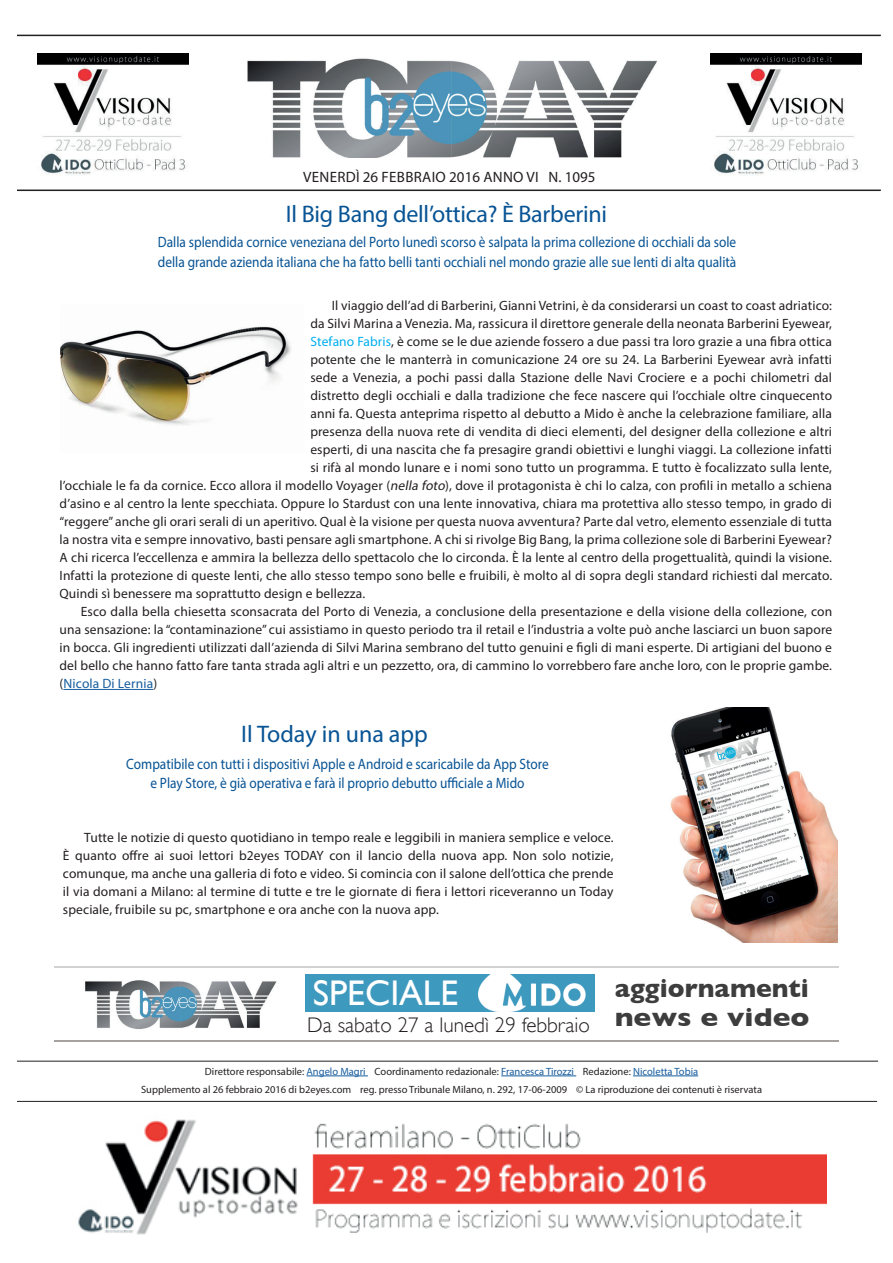
<style>
.page{position:relative;width:893px;height:1263px;background:#fff}
.page>*{position:absolute;margin:0;border:0;box-sizing:border-box;transform-origin:0 0}
.t1{font:35.55px "Gill Sans";color:#fff}
.t2{font:700 26.4px/29px "Gill Sans";color:#3e3d3e}
.t3{font:24px "Myriad Pro";letter-spacing:-.01em;color:#075394}
.t4{font:300 21.15px "Gill Sans";color:#231f20}
.t5{font:15px/19.5px "Myriad Pro";color:#075394;scale:.89 1}
.t6{font:15px "Myriad Pro";letter-spacing:.02em;color:#231f20}
.t7{font:13.5px/18px "Myriad Pro";letter-spacing:.01em;color:#231f20;text-align:justify}
.t8{font:13.5px "Myriad Pro";letter-spacing:.01em;color:#175d9e}
.t9{font:10.5px/18px "Myriad Pro";color:#231f20;text-align:center}
.s1{color:#00aeef}
.s2{font-style:italic}
.s3{color:#231f20}
.s4{color:#175d9e}
</style>
<div class="page">
<img style="left:247px;top:58px;width:410px;height:99px">
<hr style="left:17px;top:1101px;width:860px;height:1px;background:#231f20">
<hr style="left:307px;top:1075px;width:61px;height:1px;background:#175d9e">
<hr style="left:501px;top:1075px;width:75px;height:1px;background:#175d9e">
<hr style="left:633px;top:1075px;width:65px;height:1px;background:#175d9e">
<img style="left:710px;top:54px;width:151px;height:122px">
<img style="left:38px;top:54px;width:151px;height:122px">
<hr style="left:17px;top:190px;width:864px;height:1px;background:#231f20">
<hr style="left:17px;top:35px;width:864px;height:1px;background:#231f20">
<img style="left:78px;top:1119px;width:749px;height:116px">
<hr style="left:17px;top:1061px;width:861px;height:1px;background:#231f20">
<img style="left:61px;top:326px;width:230px;height:100px">
<div style="left:305px;top:974px;width:290px;height:37px;background:#3e99be"></div>
<hr style="left:54px;top:1040px;width:785px;height:1px;background:#a7a2a0">
<img style="left:478px;top:974px;width:107px;height:38px">
<hr style="left:54px;top:967px;width:785px;height:1px;background:#d1d2d4">
<img style="left:85px;top:980px;width:192px;height:49px">
<img style="left:670px;top:708px;width:168px;height:235px">
<p class="t6" style="left:303px;top:167px;width:294px">VENERDÌ 26 FEBBRAIO 2016 ANNO VI N. 1095</p>
<h3 class="t3" style="left:286px;top:199px;width:323px">Il Big Bang dell’ottica? È Barberini</h3>
<p class="t5" style="left:158px;top:232px;width:651px">Dalla splendida cornice veneziana del Porto lunedì scorso è salpata la prima collezione di occhiali da sole della grande azienda italiana che ha fatto belli tanti occhiali nel mondo grazie alle sue lenti di alta qualità</p>
<p class="t7" style="left:332px;top:296px;width:502px">Il viaggio dell’ad di Barberini, Gianni Vetrini, è da considerarsi un coast to coast adriatico:</p>
<p class="t7" style="left:310px;top:314px;width:523px">da Silvi Marina a Venezia. Ma, rassicura il direttore generale della neonata Barberini Eyewear,</p>
<p class="t7" style="left:310px;top:332px;width:523px"><span class="s1">Stefano Fabris</span>, è come se le due aziende fossero a due passi tra loro grazie a una fibra ottica</p>
<p class="t7" style="left:310px;top:350px;width:523px">potente che le manterrà in comunicazione 24 ore su 24. La Barberini Eyewear avrà infatti</p>
<p class="t7" style="left:310px;top:368px;width:523px">sede a Venezia, a pochi passi dalla Stazione delle Navi Crociere e a pochi chilometri dal</p>
<p class="t7" style="left:310px;top:386px;width:523px">distretto degli occhiali e dalla tradizione che fece nascere qui l’occhiale oltre cinquecento</p>
<p class="t7" style="left:310px;top:404px;width:523px">anni fa. Questa anteprima rispetto al debutto a Mido è anche la celebrazione familiare, alla</p>
<p class="t7" style="left:310px;top:422px;width:523px">presenza della nuova rete di vendita di dieci elementi, del designer della collezione e altri</p>
<p class="t7" style="left:310px;top:440px;width:523px">esperti, di una nascita che fa presagire grandi obiettivi e lunghi viaggi. La collezione infatti</p>
<p class="t7" style="left:310px;top:458px;width:523px">si rifà al mondo lunare e i nomi sono tutto un programma. E tutto è focalizzato sulla lente,</p>
<p class="t7" style="left:60px;top:476px;width:774px">l’occhiale le fa da cornice. Ecco allora il modello Voyager (<span class="s2">nella foto</span>), dove il protagonista è chi lo calza, con profili in metallo a schiena</p>
<p class="t7" style="left:60px;top:494px;width:774px">d’asino e al centro la lente specchiata. Oppure lo Stardust con una lente innovativa, chiara ma protettiva allo stesso tempo, in grado di</p>
<p class="t7" style="left:60px;top:512px;width:774px">“reggere” anche gli orari serali di un aperitivo. Qual è la visione per questa nuova avventura? Parte dal vetro, elemento essenziale di tutta</p>
<p class="t7" style="left:60px;top:530px;width:774px">la nostra vita e sempre innovativo, basti pensare agli smartphone. A chi si rivolge Big Bang, la prima collezione sole di Barberini Eyewear?</p>
<p class="t7" style="left:60px;top:548px;width:774px">A chi ricerca l’eccellenza e ammira la bellezza dello spettacolo che lo circonda. È la lente al centro della progettualità, quindi la visione.</p>
<p class="t7" style="left:60px;top:566px;width:774px">Infatti la protezione di queste lenti, che allo stesso tempo sono belle e fruibili, è molto al di sopra degli standard richiesti dal mercato.</p>
<p class="t7" style="left:60px;top:584px;width:307px">Quindi sì benessere ma soprattutto design e bellezza.</p>
<p class="t7" style="left:81px;top:602px;width:753px">Esco dalla bella chiesetta sconsacrata del Porto di Venezia, a conclusione della presentazione e della visione della collezione, con</p>
<p class="t7" style="left:60px;top:620px;width:774px">una sensazione: la “contaminazione” cui assistiamo in questo periodo tra il retail e l’industria a volte può anche lasciarci un buon sapore</p>
<p class="t7" style="left:60px;top:638px;width:774px">in bocca. Gli ingredienti utilizzati dall’azienda di Silvi Marina sembrano del tutto genuini e figli di mani esperte. Di artigiani del buono e</p>
<p class="t7" style="left:60px;top:656px;width:774px">del bello che hanno fatto fare tanta strada agli altri e un pezzetto, ora, di cammino lo vorrebbero fare anche loro, con le proprie gambe.</p>
<p class="t8" style="left:60px;top:675px;width:99px"><span class="s3">(</span>Nicola Di Lernia<span class="s3">)</span></p>
<h3 class="t3" style="left:241px;top:719px;width:188px">Il Today in una app</h3>
<p class="t5" style="left:126px;top:753px;width:476px;text-align:center">Compatibile con tutti i dispositivi Apple e Android e scaricabile da App Store e Play Store, è già operativa e farà il proprio debutto ufficiale a Mido</p>
<p class="t7" style="left:63px;top:828px;width:552px;text-indent:21px">Tutte le notizie di questo quotidiano in tempo reale e leggibili in maniera semplice e veloce.<br>È quanto offre ai suoi lettori b2eyes TODAY con il lancio della nuova app. Non solo notizie, comunque, ma anche una galleria di foto e video. Si comincia con il salone dell’ottica che prende il via domani a Milano: al termine di tutte e tre le giornate di fiera i lettori riceveranno un Today speciale, fruibile su pc, smartphone e ora anche con la nuova app.</p>
<h1 class="t1" style="left:313px;top:972px;width:147px">SPECIALE</h1>
<h3 class="t4" style="left:307px;top:1008px;width:284px">Da sabato 27 a lunedì 29 febbraio</h3>
<h2 class="t2" style="left:615px;top:973px;width:196px">aggiornamenti news e video</h2>
<p class="t9" style="left:141px;top:1062px;width:622px">Direttore responsabile: <span class="s4">Angelo Magri</span> Coordinamento redazionale: <span class="s4">Francesca Tirozzi</span> Redazione: <span class="s4">Nicoletta Tobia<br></span>Supplemento al 26 febbraio 2016 di b2eyes.com reg. presso Tribunale Milano, n. 292, 17-06-2009 © La riproduzione dei contenuti è riservata</p>
</div>
